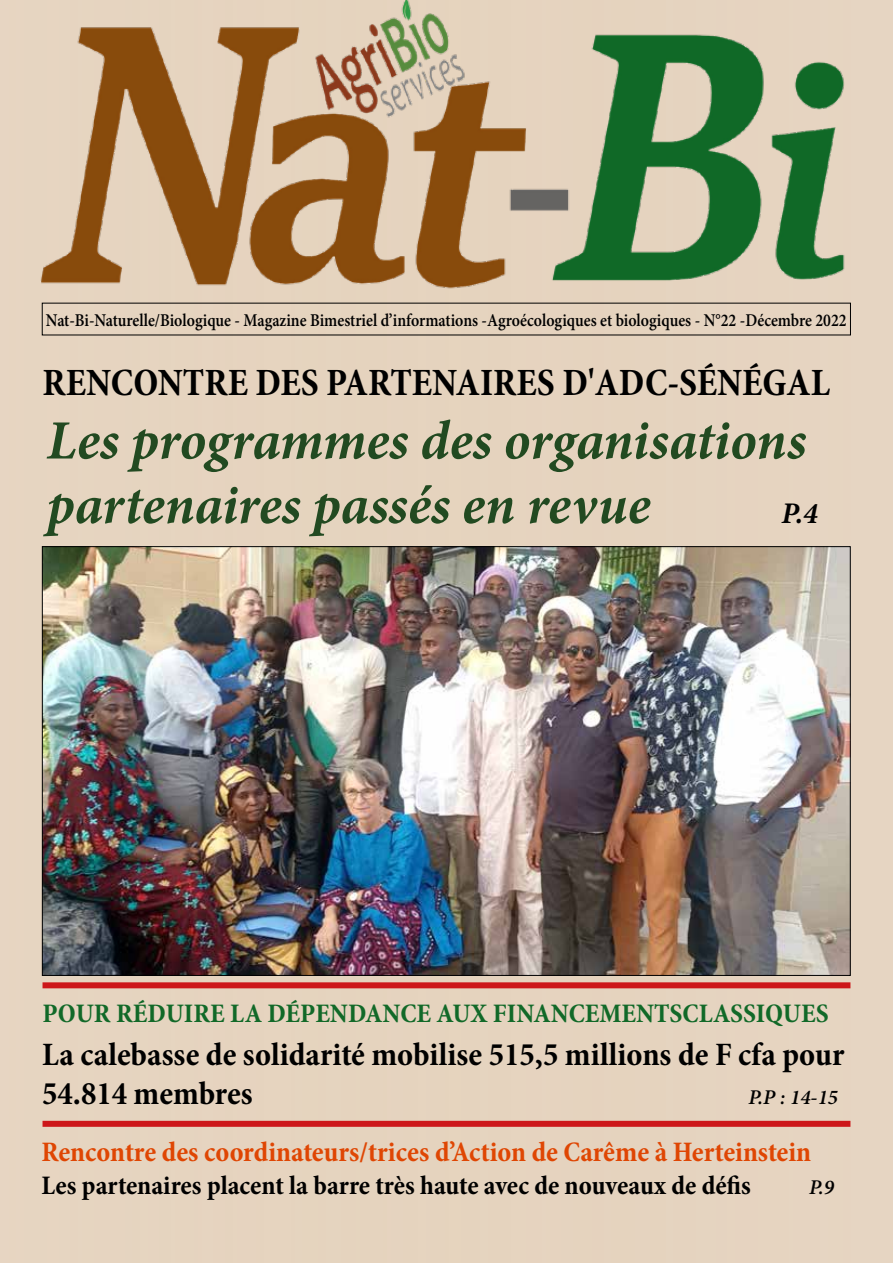
<style>
.page{position:relative;width:893px;height:1263px;background:#e6d4bf}
.page>*{position:absolute;margin:0;border:0;box-sizing:border-box;transform-origin:0 0}
.t1{font:italic 700 55.5px/64.5px "Minion Pro";color:#224a21}
.t2{font:700 condensed 39px "Minion Pro";color:#000}
.t3{font:700 condensed 33px/39.6px "Minion Pro";color:#000}
.t4{font:italic 700 30px "Minion Pro";color:#000}
.t5{font:700 condensed 28.5px "Minion Pro";letter-spacing:-.005em;color:#df4603}
.t6{font:700 condensed 27px "Minion Pro";color:#000}
.t7{font:700 condensed 27px "Minion Pro";color:#116928}
.t8{font:italic 600 21px "Minion Pro";color:#000}
.t9{font:600 18px "Minion Pro";color:#000;scale:.88 1}
</style>
<div class="page">
<div style="left:43px;top:982px;width:807px;height:6px;background:#cd171a"></div>
<div style="left:43px;top:1121px;width:807px;height:6px;background:#cd171a"></div>
<img style="left:28px;top:0;width:821px;height:293px">
<img style="left:44px;top:548px;width:804px;height:425px">
<p class="t9" style="left:46px;top:307px;width:911px">Nat-Bi-Naturelle/Biologique - Magazine Bimestriel d’informations -Agroécologiques et biologiques - N°22 -Décembre 2022</p>
<h2 class="t2" style="left:43px;top:356px;width:789px">RENCONTRE DES PARTENAIRES D'ADC-SÉNÉGAL</h2>
<h1 class="t1" style="left:47px;top:408px;width:761px">Les programmes des organisations partenaires passés en revue</h1>
<h3 class="t4" style="left:781px;top:492px;width:38px">P.4</h3>
<h3 class="t7" style="left:43px;top:995px;width:788px">POUR RÉDUIRE LA DÉPENDANCE AUX FINANCEMENTSCLASSIQUES</h3>
<h3 class="t3" style="left:42px;top:1034px;width:804px">La calebasse de solidarité mobilise 515,5 millions de F cfa pour<br>54.814 membres</h3>
<p class="t8" style="left:748px;top:1083px;width:91px">P.P : 14-15</p>
<h3 class="t5" style="left:41px;top:1132px;width:771px">Rencontre des coordinateurs/trices d’Action de Carême à Herteinstein</h3>
<h3 class="t6" style="left:41px;top:1166px;width:711px">Les partenaires placent la barre très haute avec de nouveaux de défis</h3>
<p class="t8" style="left:809px;top:1172px;width:27px">P.9</p>
</div>
